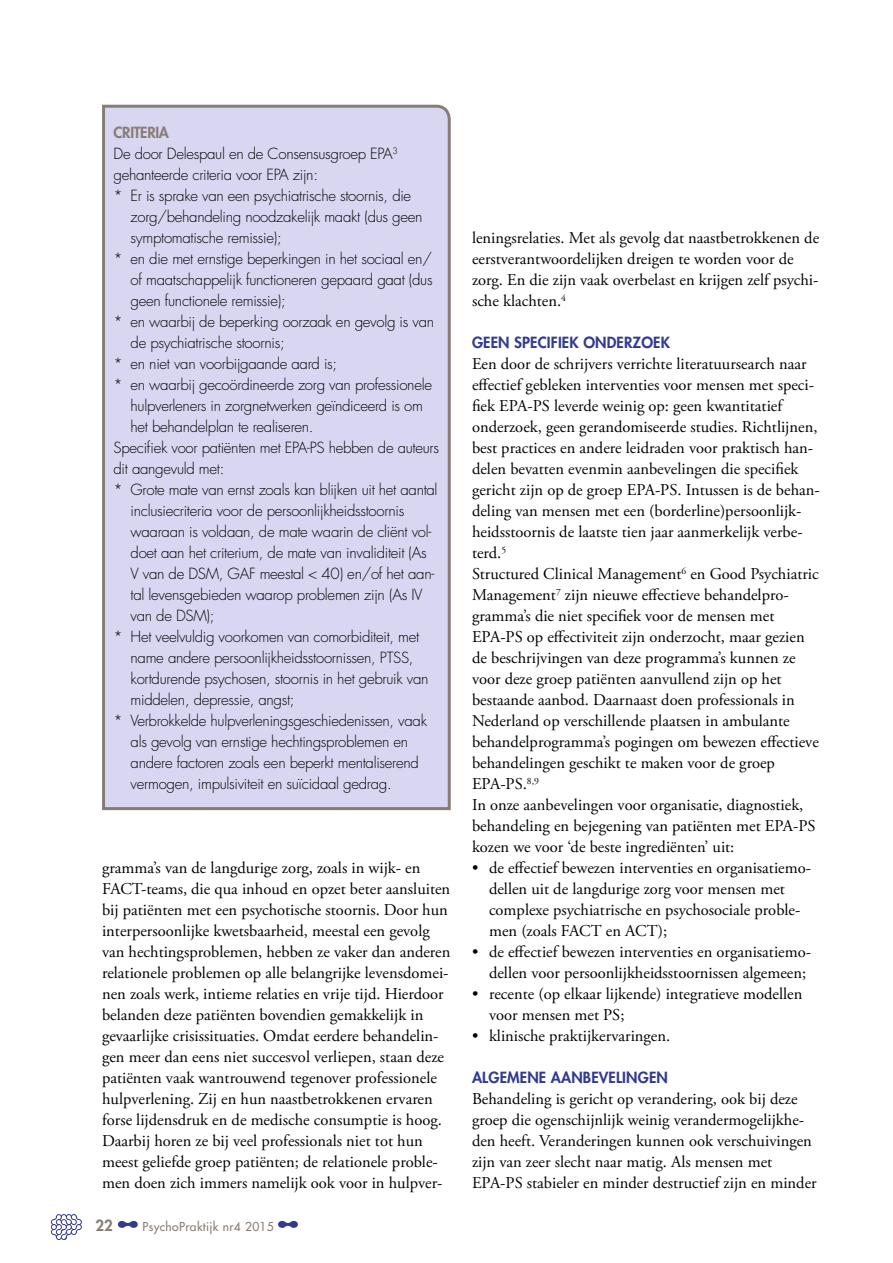
<style>
.page{position:relative;width:893px;height:1263px;background:#fff}
.page>*{position:absolute;margin:0;border:0;box-sizing:border-box;transform-origin:0 0}
.t1{font:16.5px/21px "Adobe Garamond Pro";color:#000404}
.t2{font:300 15px "Futura Std";letter-spacing:-.02em;color:#000404}
.t3{font:800 15px "Futura Std";letter-spacing:.01em;color:#333b91}
.t4{font:800 15px "Futura Std";letter-spacing:-.02em;color:#887d75}
.t5{font:500 12px "Futura Std";letter-spacing:.03em;color:#887d75}
</style>
<div class="page">
<svg style="left:51px;top:1214px;width:31px;height:26px"></svg>
<svg style="left:118px;top:1220px;width:20px;height:8px"></svg>
<svg style="left:278px;top:1220px;width:20px;height:8px"></svg>
<div style="left:102px;top:104px;width:349px;height:707px;background:#d9d6f1"></div>
<p class="t4" style="left:114px;top:125px;width:57px">CRITERIA</p>
<p class="t2" style="left:114px;top:146px;width:286px">De door Delespaul en de Consensusgroep EPA<sup>3</sup></p>
<p class="t2" style="left:114px;top:167px;width:206px">gehanteerde criteria voor EPA zijn:</p>
<p class="t2" style="left:114px;top:188px;width:299px">* Er is sprake van een psychiatrische stoornis, die</p>
<p class="t2" style="left:131px;top:209px;width:293px">zorg/behandeling noodzakelijk maakt (dus geen</p>
<p class="t2" style="left:131px;top:230px;width:153px">symptomatische remissie);</p>
<p class="t2" style="left:114px;top:251px;width:320px">* en die met ernstige beperkingen in het sociaal en/</p>
<p class="t2" style="left:131px;top:272px;width:304px">of maatschappelijk functioneren gepaard gaat (dus</p>
<p class="t2" style="left:131px;top:293px;width:157px">geen functionele remissie);</p>
<p class="t2" style="left:114px;top:314px;width:322px">* en waarbij de beperking oorzaak en gevolg is van</p>
<p class="t2" style="left:131px;top:335px;width:156px">de psychiatrische stoornis;</p>
<p class="t2" style="left:114px;top:356px;width:225px">* en niet van voorbijgaande aard is;</p>
<p class="t2" style="left:114px;top:377px;width:320px">* en waarbij gecoördineerde zorg van professionele</p>
<p class="t2" style="left:131px;top:398px;width:294px">hulpverleners in zorgnetwerken geïndiceerd is om</p>
<p class="t2" style="left:131px;top:419px;width:184px">het behandelplan te realiseren.</p>
<p class="t2" style="left:114px;top:440px;width:327px">Specifiek voor patiënten met EPA-PS hebben de auteurs</p>
<p class="t2" style="left:114px;top:461px;width:112px">dit aangevuld met:</p>
<p class="t2" style="left:114px;top:482px;width:326px">* Grote mate van ernst zoals kan blijken uit het aantal</p>
<p class="t2" style="left:131px;top:503px;width:275px">inclusiecriteria voor de persoonlijkheidsstoornis</p>
<p class="t2" style="left:131px;top:524px;width:302px">waaraan is voldaan, de mate waarin de cliënt vol-</p>
<p class="t2" style="left:131px;top:545px;width:298px">doet aan het criterium, de mate van invaliditeit (As</p>
<p class="t2" style="left:131px;top:566px;width:305px">V van de DSM, GAF meestal &lt; 40) en/of het aan-</p>
<p class="t2" style="left:131px;top:587px;width:293px">tal levensgebieden waarop problemen zijn (As IV</p>
<p class="t2" style="left:131px;top:608px;width:85px">van de DSM);</p>
<p class="t2" style="left:114px;top:629px;width:307px">* Het veelvuldig voorkomen van comorbiditeit, met</p>
<p class="t2" style="left:131px;top:650px;width:284px">name andere persoonlijkheidsstoornissen, PTSS,</p>
<p class="t2" style="left:131px;top:671px;width:299px">kortdurende psychosen, stoornis in het gebruik van</p>
<p class="t2" style="left:131px;top:692px;width:165px">middelen, depressie, angst;</p>
<p class="t2" style="left:114px;top:713px;width:315px">* Verbrokkelde hulpverleningsgeschiedenissen, vaak</p>
<p class="t2" style="left:131px;top:734px;width:279px">als gevolg van ernstige hechtingsproblemen en</p>
<p class="t2" style="left:131px;top:755px;width:290px">andere factoren zoals een beperkt mentaliserend</p>
<p class="t2" style="left:131px;top:776px;width:263px">vermogen, impulsiviteit en suïcidaal gedrag.</p>
<p class="t1" style="left:102px;top:859px;width:350px">gramma’s van de langdurige zorg, zoals in wijk- en FACT-teams, die qua inhoud en opzet beter aansluiten bij patiënten met een psychotische stoornis. Door hun interpersoonlijke kwetsbaarheid, meestal een gevolg van hechtingsproblemen, hebben ze vaker dan anderen relationele problemen op alle belangrijke levensdomei&shy;nen zoals werk, intieme relaties en vrije tijd. Hierdoor belanden deze patiënten bovendien gemakkelijk in gevaarlijke crisissituaties. Omdat eerdere behandelin&shy;gen meer dan eens niet succesvol verliepen, staan deze patiënten vaak wantrouwend tegenover professionele hulpverlening. Zij en hun naastbetrokkenen ervaren forse lijdensdruk en de medische consumptie is hoog.<br>Daarbij horen ze bij veel professionals niet tot hun meest geliefde groep patiënten; de relationele proble&shy;men doen zich immers namelijk ook voor in hulpver-</p>
<p class="t4" style="left:95px;top:1218px;width:19px">22</p>
<p class="t5" style="left:143px;top:1219px;width:133px">PsychoPraktijk nr4 2015</p>
<p class="t1" style="left:472px;top:229px;width:349px">leningsrelaties. Met als gevolg dat naastbetrokkenen de eerstverantwoordelijken dreigen te worden voor de zorg. En die zijn vaak overbelast en krijgen zelf psychi&shy;sche klachten.<sup>4</sup></p>
<p class="t3" style="left:472px;top:335px;width:200px">GEEN SPECIFIEK ONDERZOEK</p>
<p class="t1" style="left:472px;top:355px;width:349px">Een door de schrijvers verrichte literatuursearch naar effectief gebleken interventies voor mensen met speci&shy;fiek EPA-PS leverde weinig op: geen kwantitatief onderzoek, geen gerandomiseerde studies. Richtlijnen, best practices en andere leidraden voor praktisch han&shy;delen bevatten evenmin aanbevelingen die specifiek gericht zijn op de groep EPA-PS. Intussen is de behan&shy;deling van mensen met een (borderline)persoonlijk&shy;heidsstoornis de laatste tien jaar aanmerkelijk verbe&shy;terd.<sup>5<br></sup>Structured Clinical Management<sup>6</sup> en Good Psychiatric Management<sup>7</sup> zijn nieuwe effectieve behandelpro&shy;gramma’s die niet specifiek voor de mensen met EPA-PS op effectiviteit zijn onderzocht, maar gezien de beschrijvingen van deze programma’s kunnen ze voor deze groep patiënten aanvullend zijn op het bestaande aanbod. Daarnaast doen professionals in Nederland op verschillende plaatsen in ambulante behandelprogramma’s pogingen om bewezen effectieve behandelingen geschikt te maken voor de groep EPA-PS.<sup>8,9<br></sup>In onze aanbevelingen voor organisatie, diagnostiek, behandeling en bejegening van patiënten met EPA-PS kozen we voor ‘de beste ingrediënten’ uit:</p>
<p class="t1" style="left:489px;top:859px;width:324px;text-indent:-17px">• de effectief bewezen interventies en organisatiemo&shy;dellen uit de langdurige zorg voor mensen met complexe psychiatrische en psychosociale proble&shy;men (zoals FACT en ACT);</p>
<p class="t1" style="left:472px;top:943px;width:341px;text-align:right">• de effectief bewezen interventies en organisatiemo&shy;dellen voor persoonlijkheidsstoornissen algemeen;</p>
<p class="t1" style="left:489px;top:985px;width:315px;text-indent:-17px">• recente (op elkaar lijkende) integratieve modellen voor mensen met PS;</p>
<p class="t1" style="left:472px;top:1027px;width:200px">• klinische praktijkervaringen.</p>
<p class="t3" style="left:472px;top:1070px;width:197px">ALGEMENE AANBEVELINGEN</p>
<p class="t1" style="left:472px;top:1090px;width:346px">Behandeling is gericht op verandering, ook bij deze groep die ogenschijnlijk weinig verandermogelijkhe&shy;den heeft. Veranderingen kunnen ook verschuivingen zijn van zeer slecht naar matig. Als mensen met EPA-PS stabieler en minder destructief zijn en minder</p>
</div>
